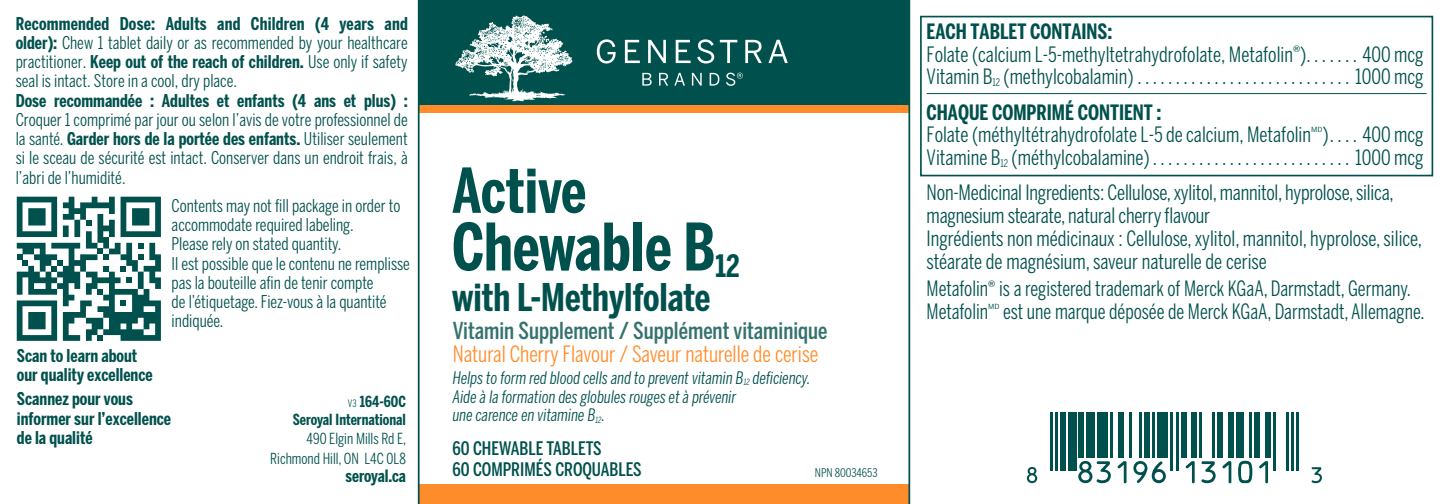
<style>
.page{position:relative;width:1449px;height:504px;background:#fff}
.page>*{position:absolute;margin:0;border:0;box-sizing:border-box;transform-origin:0 0}
.t1{font:700 64.75px "Benton Sans Compressed";color:#00514d}
.t2{font:700 61.25px "Benton Sans Compressed";color:#00514d}
.t3{font:700 37.8px "Benton Sans Compressed";color:#00514d}
.Item_Description{font:500 23.1px "Benton Sans Comp";color:#35726d}
.Size{font:22.4px "Benton Sans Compressed";color:#ff8c2b}
.Paragraph_Style_3{font:21px/22.8px "Benton Sans Compressed";color:#00514d}
.Paragraph_Style_2{font:21px/22.8px "Benton Sans Compressed";color:#00514d;text-align:right}
.Paragraph_Style_2-2{font:700 21px "Benton Sans Compressed";color:#00514d}
.Size-2{font:500 18.55px/21px "Benton Sans Comp";color:#00514d}
.Reccomendations_and{font:17.5px/19.2px "Benton Sans Compressed";color:#00514d;text-align:justify}
.t4{font:700 17.5px/19.2px "Benton Sans Compressed";color:#00514d}
.t5{font:italic 17.15px/18.9px "Benton Sans Compressed";color:#00514d}
.t6{font:700 16.8px "Benton Sans Compressed";letter-spacing:-.005em;color:#00514d}
.t7{font:700 15.05px/18.2px "Benton Sans Compressed";color:#00514d;text-align:right}
.t8{font:15.05px "Benton Sans Compressed";color:#00514d}
.t9{font:11.9px "Benton Sans Compressed";color:#00514d;scale:1.05 1}
.Paragraph_Style_2-3{font:7px "Benton Sans Compressed";color:#00514d;scale:1.5 1}
.s1{font-weight:700}
.s2{font-weight:400;font-size:10.15px}
.s3{font-weight:400}
</style>
<div class="page">
<div style="left:418px;top:0;width:492px;height:106px;background:#00514d"></div>
<div style="left:418px;top:105px;width:492px;height:8px;background:#ff8c2b"></div>
<div style="left:420px;top:484px;width:489px;height:20px;background:#ff8c2b"></div>
<hr style="left:418px;top:0;width:2px;height:504px;background:#00514d">
<hr style="left:908px;top:0;width:2px;height:504px;background:#00514d">
<hr style="left:927px;top:93px;width:500px;height:1px;background:#00514d">
<div style="left:920px;top:16px;width:513px;height:160px;border:2px solid #00514d"></div>
<svg style="left:597px;top:39px;width:191px;height:25px"></svg>
<svg style="left:642px;top:73px;width:101px;height:13px"></svg>
<svg style="left:455px;top:15px;width:118px;height:86px"></svg>
<svg style="left:17px;top:197px;width:144px;height:144px"></svg>
<svg style="left:1027px;top:467px;width:10px;height:16px"></svg>
<hr style="left:1050px;top:412px;width:3px;height:59px;background:#00514d">
<hr style="left:1055px;top:412px;width:3px;height:59px;background:#00514d">
<div style="left:1060px;top:412px;width:6px;height:59px;background:#00514d"></div>
<div style="left:1068px;top:412px;width:8px;height:59px;background:#00514d"></div>
<div style="left:1079px;top:412px;width:5px;height:45px;background:#00514d"></div>
<div style="left:1087px;top:412px;width:8px;height:45px;background:#00514d"></div>
<svg style="left:1078px;top:461px;width:33px;height:22px"></svg>
<div style="left:1097px;top:412px;width:11px;height:45px;background:#00514d"></div>
<hr style="left:1110px;top:412px;width:3px;height:45px;background:#00514d">
<svg style="left:1118px;top:461px;width:9px;height:22px"></svg>
<div style="left:1118px;top:412px;width:5px;height:45px;background:#00514d"></div>
<hr style="left:1129px;top:412px;width:2px;height:45px;background:#00514d">
<hr style="left:1139px;top:412px;width:3px;height:45px;background:#00514d">
<div style="left:1144px;top:412px;width:6px;height:45px;background:#00514d"></div>
<svg style="left:1133px;top:461px;width:33px;height:22px"></svg>
<hr style="left:1152px;top:412px;width:3px;height:45px;background:#00514d">
<div style="left:1157px;top:412px;width:11px;height:45px;background:#00514d"></div>
<hr style="left:1171px;top:412px;width:2px;height:59px;background:#00514d">
<hr style="left:1176px;top:412px;width:2px;height:59px;background:#00514d">
<svg style="left:1186px;top:461px;width:9px;height:22px"></svg>
<div style="left:1181px;top:412px;width:6px;height:45px;background:#00514d"></div>
<div style="left:1192px;top:412px;width:5px;height:45px;background:#00514d"></div>
<svg style="left:1201px;top:461px;width:15px;height:22px"></svg>
<hr style="left:1199px;top:412px;width:3px;height:45px;background:#00514d">
<hr style="left:1213px;top:412px;width:2px;height:45px;background:#00514d">
<svg style="left:1222px;top:461px;width:9px;height:22px"></svg>
<div style="left:1218px;top:412px;width:5px;height:45px;background:#00514d"></div>
<div style="left:1228px;top:412px;width:6px;height:45px;background:#00514d"></div>
<svg style="left:1238px;top:461px;width:14px;height:22px"></svg>
<div style="left:1236px;top:412px;width:8px;height:45px;background:#00514d"></div>
<hr style="left:1249px;top:412px;width:3px;height:45px;background:#00514d">
<svg style="left:1259px;top:461px;width:9px;height:22px"></svg>
<div style="left:1254px;top:412px;width:6px;height:45px;background:#00514d"></div>
<div style="left:1265px;top:412px;width:5px;height:45px;background:#00514d"></div>
<hr style="left:1273px;top:412px;width:2px;height:59px;background:#00514d">
<hr style="left:1286px;top:412px;width:3px;height:59px;background:#00514d">
<hr style="left:1291px;top:412px;width:3px;height:59px;background:#00514d">
<hr style="left:1296px;top:412px;width:3px;height:59px;background:#00514d">
<svg style="left:1312px;top:467px;width:10px;height:16px"></svg>
<p class="Reccomendations_and" style="left:16px;top:13px;width:394px"><span class="s1">Recommended Dose: Adults and Children (4 years and older):</span> Chew 1 tablet daily or as recommended by your healthcare practitioner. <span class="s1">Keep out of the reach of children.</span> Use only if safety seal is intact. Store in a cool, dry place.</p>
<p class="Reccomendations_and" style="left:16px;top:90px;width:394px"><span class="s1">Dose recommandée : Adultes et enfants (4 ans et plus) :<br></span>Croquer 1 comprimé par jour ou selon l’avis de votre professionnel de la santé. <span class="s1">Garder hors de la portée des enfants.</span> Utiliser seulement si le sceau de sécurité est intact. Conserver dans un endroit frais, à l’abri de l’humidité.</p>
<p class="Reccomendations_and" style="left:172px;top:196px;width:230px">Contents may not fill package in order to accommodate required labeling.</p>
<p class="Reccomendations_and" style="left:172px;top:234px;width:171px">Please rely on stated quantity.</p>
<p class="Reccomendations_and" style="left:172px;top:253px;width:240px;text-align:left">Il est possible que le contenu ne remplisse pas la bouteille afin de tenir compte<br>de l’étiquetage. Fiez-vous à la quantité indiquée.</p>
<p class="t4" style="left:17px;top:346px;width:137px">Scan to learn about our quality excellence</p>
<p class="t4" style="left:17px;top:389px;width:156px">Scannez pour vous informer sur l’excellence de la qualité</p>
<p class="t7" style="left:348px;top:393px;width:60px"><span class="s2">V3</span> 164-60C</p>
<p class="t7" style="left:293px;top:411px;width:115px">Seroyal International<br><span class="s3">490 Elgin Mills Rd E,</span></p>
<p class="t8" style="left:270px;top:449px;width:137px">Richmond Hill, ON L4C 0L8</p>
<p class="t6" style="left:345px;top:466px;width:62px">seroyal.ca</p>
<p class="t2" style="left:452px;top:153px;width:136px">Active</p>
<p class="t1" style="left:452px;top:207px;width:289px">Chewable B<sub>12</sub></p>
<p class="t3" style="left:452px;top:273px;width:260px">with L-Methylfolate</p>
<p class="Item_Description" style="left:453px;top:318px;width:376px">Vitamin Supplement / Supplément vitaminique</p>
<p class="Size" style="left:453px;top:340px;width:367px">Natural Cherry Flavour / Saveur naturelle de cerise</p>
<p class="t5" style="left:453px;top:368px;width:360px">Helps to form red blood cells and to prevent vitamin B<sub>12</sub> deficiency.</p>
<p class="t5" style="left:453px;top:387px;width:285px">Aide à la formation des globules rouges et à prévenir une carence en vitamine B<sub>12</sub>.</p>
<p class="Size-2" style="left:452px;top:438px;width:191px">60 CHEWABLE TABLETS<br>60 COMPRIMÉS CROQUABLES</p>
<p class="t9" style="left:815px;top:465px;width:61px">NPN 80034653</p>
<p class="Paragraph_Style_3" style="left:927px;top:20px;width:385px"><span class="s1">EACH TABLET CONTAINS:<br></span>Folate (calcium L-5-methyltetrahydrofolate, Metafolin<sup>®</sup>) .......</p>
<p class="Paragraph_Style_3" style="left:1362px;top:42px;width:63px">400 mcg</p>
<p class="Paragraph_Style_3" style="left:927px;top:65px;width:212px">Vitamin B<sub>12</sub> (methylcobalamin) .............................</p>
<p class="Paragraph_Style_3" style="left:1355px;top:65px;width:70px">1000 mcg</p>
<p class="Paragraph_Style_2-2" style="left:927px;top:99px;width:236px">CHAQUE COMPRIMÉ CONTIENT :</p>
<p class="Paragraph_Style_2" style="left:927px;top:123px;width:386px">Folate (méthyltétrahydrofolate L-5 de calcium, Metafolin</p>
<p class="Paragraph_Style_2-3" style="left:1311px;top:125px;width:9px">MD</p>
<p class="Paragraph_Style_2" style="left:1322px;top:123px;width:12px">) ....</p>
<p class="Paragraph_Style_2" style="left:927px;top:123px;width:499px">400 mcg<br>Vitamine B<sub>12</sub> (méthylcobalamine) . . . . . . . . . . . . . . . . . . . . . . . . . . 1000 mcg</p>
<p class="Paragraph_Style_3" style="left:927px;top:181px;width:469px">Non-Medicinal Ingredients: Cellulose, xylitol, mannitol, hyprolose, silica, magnesium stearate, natural cherry flavour</p>
<p class="Paragraph_Style_3" style="left:927px;top:227px;width:497px">Ingrédients non médicinaux : Cellulose, xylitol, mannitol, hyprolose, silice, stéarate de magnésium, saveur naturelle de cerise</p>
<p class="Paragraph_Style_3" style="left:927px;top:277px;width:486px">Metafolin<sup>®</sup> is a registered trademark of Merck KGaA, Darmstadt, Germany.<br>Metafolin</p>
<p class="Paragraph_Style_2-3" style="left:988px;top:302px;width:9px">MD</p>
<p class="Paragraph_Style_3" style="left:1003px;top:300px;width:423px">est une marque déposée de Merck KGaA, Darmstadt, Allemagne.</p>
</div>
